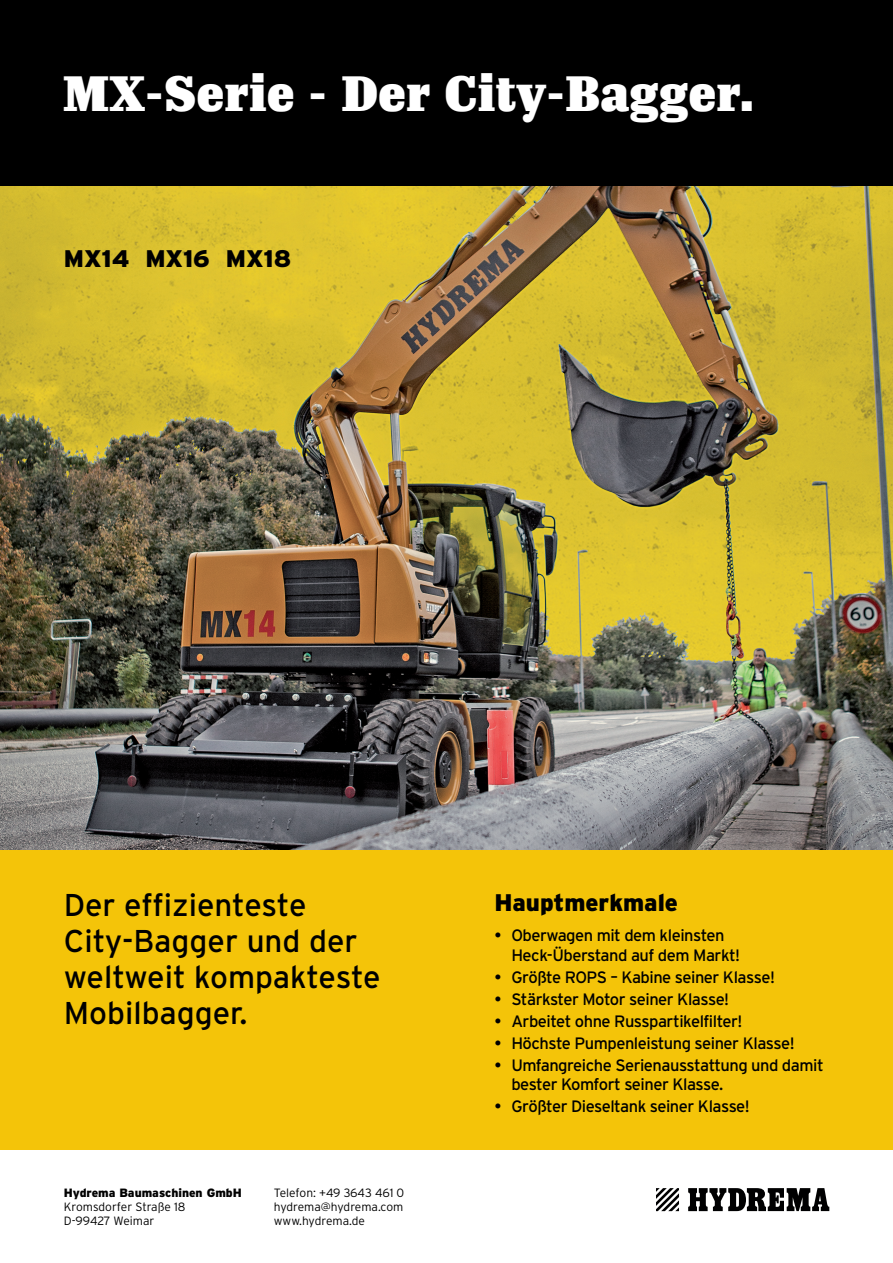
<style>
.page{position:relative;width:893px;height:1263px;background:#fff}
.page>*{position:absolute;margin:0;border:0;box-sizing:border-box;transform-origin:0 0}
.t1{font:49.5px "Impacto";letter-spacing:.01em;color:#fff}
.t2{font:31.5px/36px "Interstate";color:#000}
.t3{font:900 24px "Interstate";color:#000}
.t4{font:16.5px/19.5px "Interstate";letter-spacing:-.03em;color:#000}
.t5{font:300 12px "Interstate";color:#000}
.t6{font:900 12px "Interstate";color:#000}
</style>
<div class="page">
<img style="left:0;top:186px;width:893px;height:664px">
<div style="left:0;top:850px;width:893px;height:300px;background:#f4c409"></div>
<svg style="left:656px;top:1188px;width:23px;height:23px"></svg>
<svg style="left:688px;top:1188px;width:141px;height:23px"></svg>
<div style="left:0;top:0;width:893px;height:186px;background:#000"></div>
<p class="t1" style="left:63px;top:65px;width:693px">MX-Serie - Der City-Bagger.</p>
<p class="t3" style="left:64px;top:245px;width:229px">MX14 MX16 MX18</p>
<p class="t2" style="left:64px;top:887px;width:318px">Der effizienteste<br>City-Bagger und der weltweit kompakteste<br>Mobilbagger.</p>
<p class="t3" style="left:494px;top:888px;width:185px">Hauptmerkmale</p>
<p class="t4" style="left:511px;top:925px;width:230px;text-indent:-17px">• Oberwagen mit dem kleinsten<br>Heck-Überstand auf dem Markt!</p>
<p class="t4" style="left:494px;top:967px;width:282px">• Größte ROPS – Kabine seiner Klasse!</p>
<p class="t4" style="left:494px;top:989px;width:236px">• Stärkster Motor seiner Klasse!</p>
<p class="t4" style="left:494px;top:1011px;width:250px">• Arbeitet ohne Russpartikelfilter!</p>
<p class="t4" style="left:494px;top:1033px;width:302px">• Höchste Pumpenleistung seiner Klasse!</p>
<p class="t4" style="left:511px;top:1055px;width:314px;text-indent:-17px">• Umfangreiche Serienausstattung und damit bester Komfort seiner Klasse.</p>
<p class="t4" style="left:494px;top:1097px;width:257px">• Größter Dieseltank seiner Klasse!</p>
<p class="t6" style="left:64px;top:1185px;width:180px">Hydrema Baumaschinen GmbH</p>
<p class="t5" style="left:64px;top:1200px;width:123px">Kromsdorfer Straße 18</p>
<p class="t5" style="left:64px;top:1214px;width:92px">D-99427 Weimar</p>
<p class="t5" style="left:274px;top:1185px;width:132px">Telefon: +49 3643 461 0</p>
<p class="t5" style="left:274px;top:1200px;width:131px">hydrema@hydrema.com</p>
<p class="t5" style="left:274px;top:1214px;width:93px">www.hydrema.de</p>
</div>
